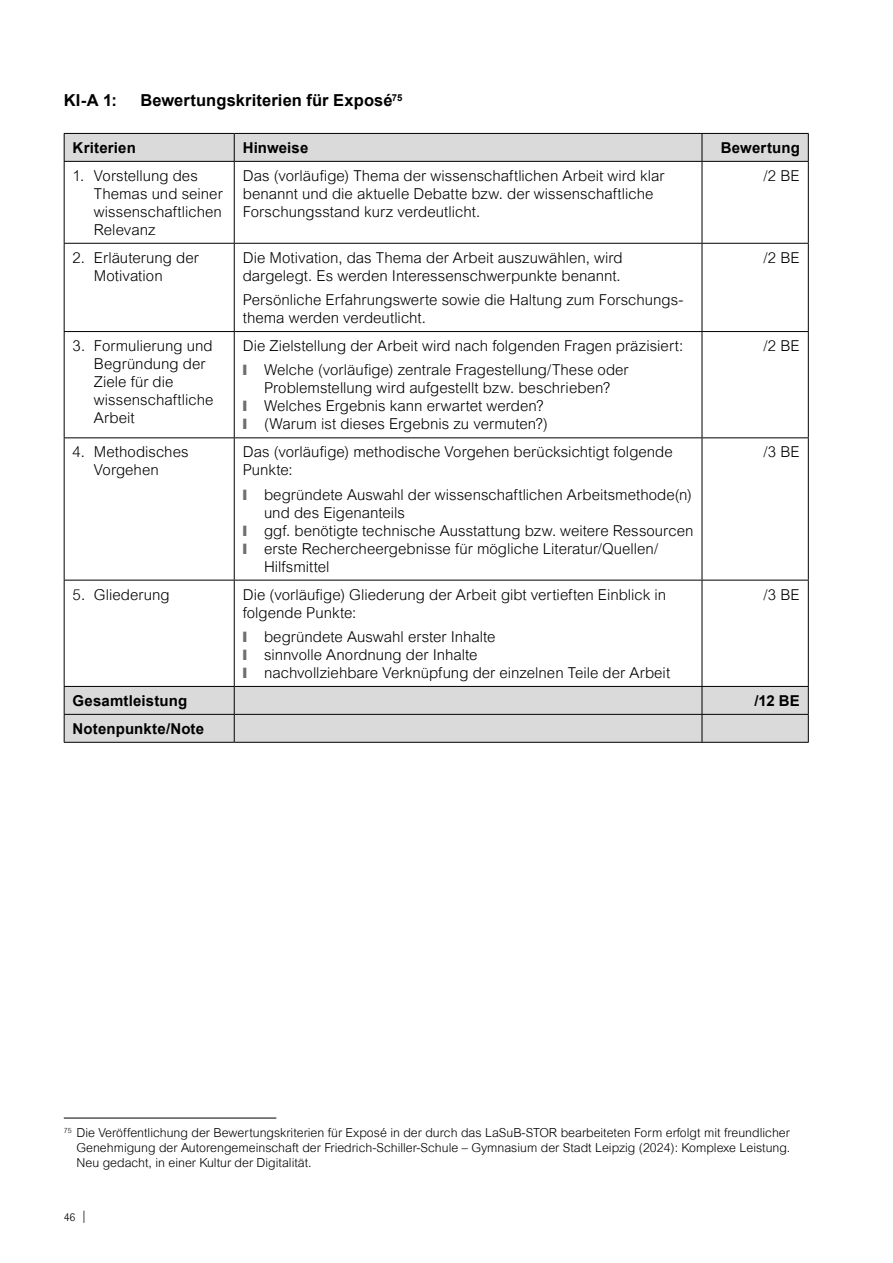
<style>
.page{position:relative;width:893px;height:1263px;background:#fff}
.page>*{position:absolute;margin:0;border:0;box-sizing:border-box;transform-origin:0 0}
.p-links{font:700 16.5px "Arial";letter-spacing:.005em;color:#000}
.Tabelle_links{font:300 15px/18px "Arial";color:#000}
.Tabelle_links_fett{font:700 15px "Arial";letter-spacing:.01em;color:#000}
.Fußnoten_Materialkof{font:300 12.3px/15px "Arial";color:#000;text-align:justify}
.t1{font:300 12px "Rotis Sans Serif Std";color:#000}
.s1{color:#706f6f}
.s2{font-size:13.5px}
</style>
<div class="page">
<svg style="left:65px;top:134px;width:743px;height:608px"></svg>
<hr style="left:64px;top:162px;width:1px;height:81px;background:#000">
<hr style="left:234px;top:162px;width:1px;height:81px;background:#000">
<hr style="left:702px;top:162px;width:1px;height:81px;background:#000">
<hr style="left:808px;top:162px;width:1px;height:81px;background:#000">
<hr style="left:64px;top:243px;width:170px;height:1px;background:#000">
<hr style="left:64px;top:244px;width:1px;height:87px;background:#000">
<hr style="left:234px;top:243px;width:468px;height:1px;background:#000">
<hr style="left:234px;top:244px;width:1px;height:87px;background:#000">
<hr style="left:702px;top:243px;width:107px;height:1px;background:#000">
<hr style="left:702px;top:244px;width:1px;height:87px;background:#000">
<hr style="left:808px;top:244px;width:1px;height:87px;background:#000">
<hr style="left:64px;top:331px;width:170px;height:1px;background:#000">
<hr style="left:64px;top:332px;width:1px;height:105px;background:#000">
<hr style="left:234px;top:331px;width:468px;height:1px;background:#000">
<hr style="left:234px;top:332px;width:1px;height:105px;background:#000">
<hr style="left:702px;top:331px;width:107px;height:1px;background:#000">
<hr style="left:702px;top:332px;width:1px;height:105px;background:#000">
<hr style="left:808px;top:332px;width:1px;height:105px;background:#000">
<hr style="left:64px;top:437px;width:170px;height:1px;background:#000">
<hr style="left:64px;top:438px;width:1px;height:142px;background:#000">
<hr style="left:234px;top:437px;width:468px;height:1px;background:#000">
<hr style="left:234px;top:438px;width:1px;height:142px;background:#000">
<hr style="left:702px;top:437px;width:107px;height:1px;background:#000">
<hr style="left:702px;top:438px;width:1px;height:142px;background:#000">
<hr style="left:808px;top:438px;width:1px;height:142px;background:#000">
<hr style="left:64px;top:580px;width:170px;height:1px;background:#000">
<hr style="left:64px;top:580px;width:1px;height:106px;background:#000">
<hr style="left:234px;top:580px;width:468px;height:1px;background:#000">
<hr style="left:234px;top:580px;width:1px;height:106px;background:#000">
<hr style="left:702px;top:580px;width:107px;height:1px;background:#000">
<hr style="left:702px;top:580px;width:1px;height:106px;background:#000">
<hr style="left:808px;top:580px;width:1px;height:106px;background:#000">
<hr style="left:64px;top:686px;width:170px;height:1px;background:#000">
<hr style="left:234px;top:686px;width:468px;height:1px;background:#000">
<hr style="left:702px;top:686px;width:107px;height:1px;background:#000">
<hr style="left:64px;top:714px;width:170px;height:1px;background:#000">
<svg style="left:64px;top:687px;width:1px;height:55px"></svg>
<hr style="left:234px;top:714px;width:468px;height:1px;background:#000">
<svg style="left:234px;top:687px;width:1px;height:55px"></svg>
<hr style="left:702px;top:714px;width:107px;height:1px;background:#000">
<svg style="left:702px;top:687px;width:1px;height:55px"></svg>
<svg style="left:808px;top:687px;width:1px;height:55px"></svg>
<hr style="left:64px;top:742px;width:170px;height:1px;background:#000">
<hr style="left:234px;top:742px;width:468px;height:1px;background:#000">
<hr style="left:702px;top:742px;width:107px;height:1px;background:#000">
<hr style="left:64px;top:133px;width:170px;height:1px;background:#000">
<svg style="left:64px;top:134px;width:1px;height:27px"></svg>
<hr style="left:234px;top:133px;width:468px;height:1px;background:#000">
<svg style="left:234px;top:134px;width:1px;height:27px"></svg>
<hr style="left:702px;top:133px;width:107px;height:1px;background:#000">
<svg style="left:702px;top:134px;width:1px;height:27px"></svg>
<svg style="left:808px;top:134px;width:1px;height:27px"></svg>
<hr style="left:64px;top:161px;width:170px;height:1px;background:#000">
<hr style="left:234px;top:161px;width:468px;height:1px;background:#000">
<hr style="left:702px;top:161px;width:107px;height:1px;background:#000">
<hr style="left:64px;top:1118px;width:212px;height:1px;background:#000">
<p class="p-links" style="left:64px;top:89px;width:55px">KI-A 1:</p>
<p class="p-links" style="left:140px;top:89px;width:264px">Bewertungskriterien für Exposé<sup>75</sup></p>
<p class="Tabelle_links_fett" style="left:73px;top:138px;width:65px">Kriterien</p>
<p class="Tabelle_links_fett" style="left:243px;top:138px;width:67px">Hinweise</p>
<p class="Tabelle_links_fett" style="left:721px;top:138px;width:80px">Bewertung</p>
<p class="Tabelle_links" style="left:94px;top:167px;width:130px;text-indent:-21px">1. Vorstellung des<br>Themas und seiner wissenschaftlichen<br>Relevanz</p>
<p class="Tabelle_links" style="left:243px;top:167px;width:423px">Das (vorläufige) Thema der wissenschaftlichen Arbeit wird klar benannt und die aktuelle Debatte bzw. der wissenschaftliche<br>Forschungsstand kurz verdeutlicht.</p>
<p class="Tabelle_links" style="left:764px;top:167px;width:38px">/2 BE</p>
<p class="Tabelle_links" style="left:94px;top:248px;width:106px;text-indent:-21px">2. Erläuterung der<br>Motivation</p>
<p class="Tabelle_links" style="left:243px;top:248px;width:381px">Die Motivation, das Thema der Arbeit auszuwählen, wird dargelegt. Es werden Interessenschwerpunkte benannt.</p>
<p class="Tabelle_links" style="left:243px;top:291px;width:442px">Persönliche Erfahrungswerte sowie die Haltung zum Forschungs&shy;thema werden verdeutlicht.</p>
<p class="Tabelle_links" style="left:764px;top:248px;width:38px">/2 BE</p>
<p class="Tabelle_links" style="left:94px;top:337px;width:121px;text-indent:-21px">3. Formulierung und<br>Begründung der<br>Ziele für die wissenschaftliche<br>Arbeit</p>
<p class="Tabelle_links" style="left:243px;top:337px;width:442px">Die Zielstellung der Arbeit wird nach folgenden Fragen präzisiert:</p>
<p class="Tabelle_links" style="left:243px;top:361px;width:387px;text-align:center"><span class="s1">❙</span> Welche (vorläufige) zentrale Fragestellung/These oder<br>Problemstellung wird aufgestellt bzw. beschrieben?</p>
<p class="Tabelle_links" style="left:243px;top:397px;width:303px"><span class="s1">❙</span> Welches Ergebnis kann erwartet werden?</p>
<p class="Tabelle_links" style="left:243px;top:415px;width:307px"><span class="s1">❙</span> (Warum ist dieses Ergebnis zu vermuten?)</p>
<p class="Tabelle_links" style="left:73px;top:443px;width:118px;text-align:center">4. Methodisches<br>Vorgehen</p>
<p class="Tabelle_links" style="left:243px;top:443px;width:432px">Das (vorläufige) methodische Vorgehen berücksichtigt folgende<br>Punkte:</p>
<p class="Tabelle_links" style="left:264px;top:485px;width:429px;text-indent:-21px"><span class="s1">❙</span> begründete Auswahl der wissenschaftlichen Arbeitsmethode(n) und des Eigenanteils</p>
<p class="Tabelle_links" style="left:243px;top:521px;width:452px"><span class="s1">❙</span> ggf. benötigte technische Ausstattung bzw. weitere Ressourcen</p>
<p class="Tabelle_links" style="left:264px;top:539px;width:396px;text-indent:-21px"><span class="s1">❙</span> erste Rechercheergebnisse für mögliche Literatur/Quellen/<br>Hilfsmittel</p>
<p class="Tabelle_links" style="left:73px;top:585px;width:99px">5. Gliederung</p>
<p class="Tabelle_links" style="left:243px;top:585px;width:425px">Die (vorläufige) Gliederung der Arbeit gibt vertieften Einblick in folgende Punkte:</p>
<p class="Tabelle_links" style="left:243px;top:628px;width:254px"><span class="s1">❙</span> begründete Auswahl erster Inhalte</p>
<p class="Tabelle_links" style="left:243px;top:646px;width:236px"><span class="s1">❙</span> sinnvolle Anordnung der Inhalte</p>
<p class="Tabelle_links" style="left:243px;top:664px;width:429px"><span class="s1">❙</span> nachvollziehbare Verknüpfung der einzelnen Teile der Arbeit</p>
<p class="Tabelle_links" style="left:764px;top:337px;width:38px">/2 BE</p>
<p class="Tabelle_links" style="left:764px;top:443px;width:38px">/3 BE</p>
<p class="Tabelle_links" style="left:764px;top:585px;width:38px">/3 BE</p>
<p class="Tabelle_links_fett" style="left:73px;top:691px;width:116px">Gesamtleistung</p>
<p class="Tabelle_links_fett" style="left:755px;top:691px;width:47px">/12 BE</p>
<p class="Tabelle_links_fett" style="left:73px;top:719px;width:133px">Notenpunkte/Note</p>
<p class="Fußnoten_Materialkof" style="left:77px;top:1125px;width:715px;text-indent:-13px"><sup>75</sup> Die Veröffentlichung der Bewertungskriterien für Exposé in der durch das LaSuB-STOR bearbeiteten Form erfolgt mit freundlicher Genehmigung der Autorengemeinschaft der Friedrich-Schiller-Schule – Gymnasium der Stadt Leipzig (2024): Komplexe Leistung.<br>Neu gedacht, in einer Kultur der Digitalität.</p>
<p class="t1" style="left:64px;top:1210px;width:24px">46 <span class="s2">|</span></p>
</div>
